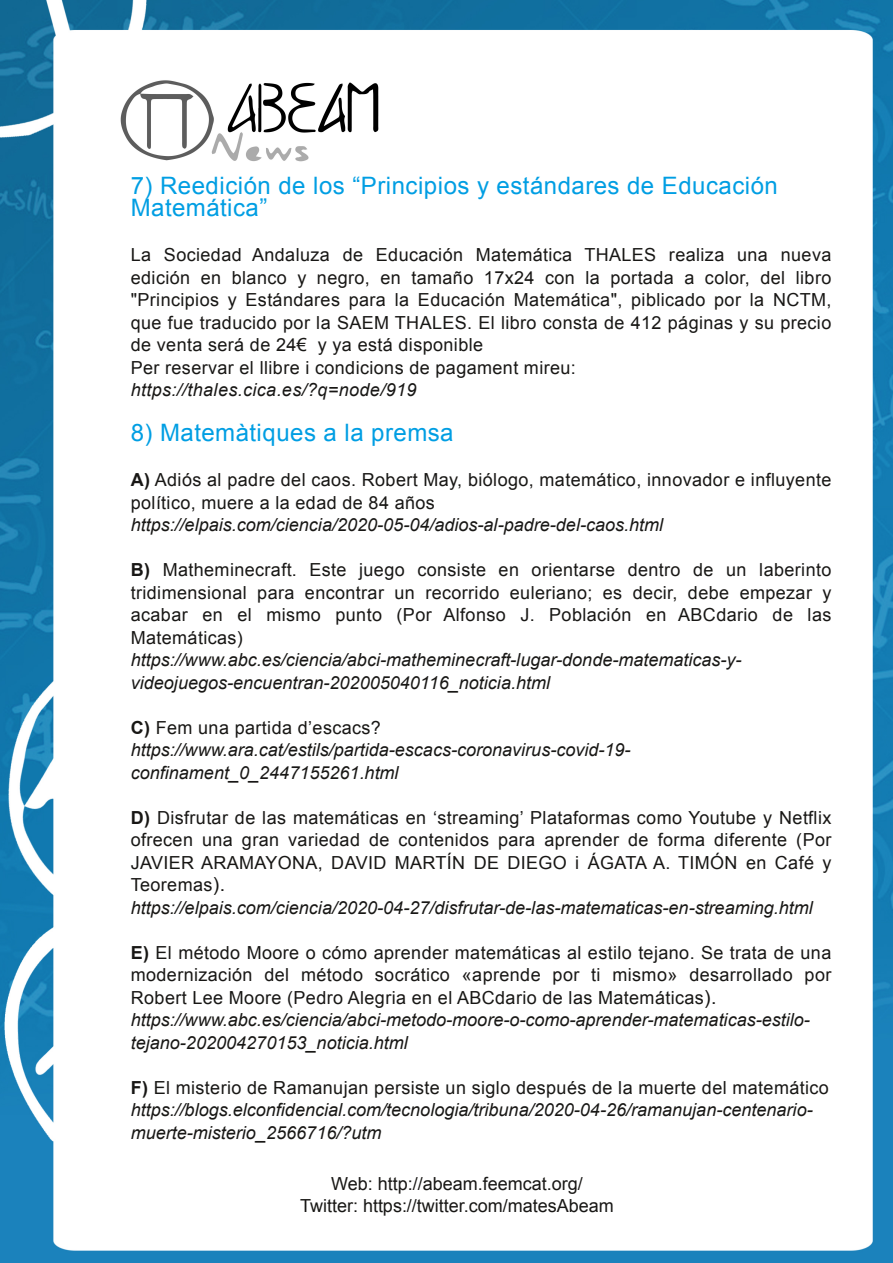
<style>
.page{position:relative;width:893px;height:1263px;background:#fff}
.page>*{position:absolute;margin:0;border:0;box-sizing:border-box;transform-origin:0 0}
.t1{font:24px/22.5px "Arial";letter-spacing:.02em;color:#009ee3}
.t2{font:18px/22.5px "Arial";letter-spacing:.02em;color:#181715}
.t3{font:italic 18px/22.5px "Arial";color:#181715}
.t4{font:18px/22.5px "Arial";color:#181715;text-align:center}
.t5{font:italic 18px "Arial";letter-spacing:.02em;color:#181715}
.s1{font-weight:700}
.s2{font-weight:700;font-style:normal}
.s3{font-style:normal}
.s4{font-size:19.5px}
.s5{font-style:italic}
</style>
<div class="page">
<img style="left:0;top:0;width:893px;height:1263px">
<img style="left:116px;top:77px;width:267px;height:90px">
<h1 class="t1" style="left:131px;top:174px;width:649px">7) Reedición de los “Principios y estándares de Educación<br>Matemática”</h1>
<p class="t2" style="left:131px;top:244px;width:702px">La Sociedad Andaluza de Educación Matemática THALES realiza una nueva edición en blanco y negro, en tamaño 17x24 con la portada a color, del libro "Principios y Estándares para la Educación Matemática", piblicado por la NCTM, que fue traducido por la SAEM THALES. El libro consta de 412 páginas y su precio de venta será de 24€ y ya está disponible<br>Per reservar el llibre i condicions de pagament mireu:</p>
<p class="t5" style="left:131px;top:380px;width:287px">https://thales.cica.es/?q=node/919</p>
<h1 class="t1" style="left:131px;top:422px;width:324px">8) Matemàtiques a la premsa</h1>
<p class="t2" style="left:131px;top:469px;width:702px"><span class="s1">A)</span> Adiós al padre del caos. Robert May, biólogo, matemático, innovador e influyente político, muere a la edad de 84 años</p>
<p class="t3" style="left:131px;top:514px;width:534px">https://elpais.com/ciencia/2020-05-04/adios-al-padre-del-caos.html</p>
<p class="t2" style="left:131px;top:559px;width:702px;text-align:justify"><span class="s1">B)</span> Matheminecraft. Este juego consiste en orientarse dentro de un laberinto tridimensional para encontrar un recorrido euleriano; es decir, debe empezar y acabar en el mismo punto (Por Alfonso J. Población en ABCdario de las Matemáticas)</p>
<p class="t3" style="left:131px;top:649px;width:611px">https://www.abc.es/ciencia/abci-matheminecraft-lugar-donde-matematicas-y&shy;videojuegos-encuentran-202005040116_noticia.html</p>
<p class="t3" style="left:131px;top:716px;width:501px"><span class="s2">C)</span> <span class="s3">Fem una partida d’escacs? </span>https://www.ara.cat/estils/partida-escacs-coronavirus-covid-19- confinament_0_2447155261.html</p>
<p class="t2" style="left:131px;top:806px;width:702px"><span class="s1">D)</span> Disfrutar de las matemáticas en ‘streaming’ Plataformas como Youtube y Netflix ofrecen una gran variedad de contenidos para aprender de forma diferente (Por JAVIER ARAMAYONA, DAVID MARTÍN DE DIEGO i ÁGATA A. TIMÓN en Café y Teoremas<span class="s4">). </span><span class="s5">https://elpais.com/ciencia/2020-04-27/disfrutar-de-las-matematicas-en-streaming.html</span></p>
<p class="t2" style="left:131px;top:941px;width:702px"><span class="s1">E)</span> El método Moore o cómo aprender matemáticas al estilo tejano. Se trata de una modernización del método socrático «aprende por ti mismo» desarrollado por Robert Lee Moore (Pedro Alegria en el ABCdario de las Matemáticas<span class="s4">). </span><span class="s5">https://www.abc.es/ciencia/abci-metodo-moore-o-como-aprender-matematicas-estilo&shy;tejano-202004270153_noticia.html</span></p>
<p class="t3" style="left:131px;top:1076px;width:700px"><span class="s2">F)</span> <span class="s3">El misterio de Ramanujan persiste un siglo después de la muerte del matemático </span>https://blogs.elconfidencial.com/tecnologia/tribuna/2020-04-26/ramanujan-centenario&shy;muerte-misterio_2566716/?utm</p>
<p class="t4" style="left:300px;top:1172px;width:315px">Web: http://abeam.feemcat.org/<br>Twitter: https://twitter.com/matesAbeam</p>
</div>
